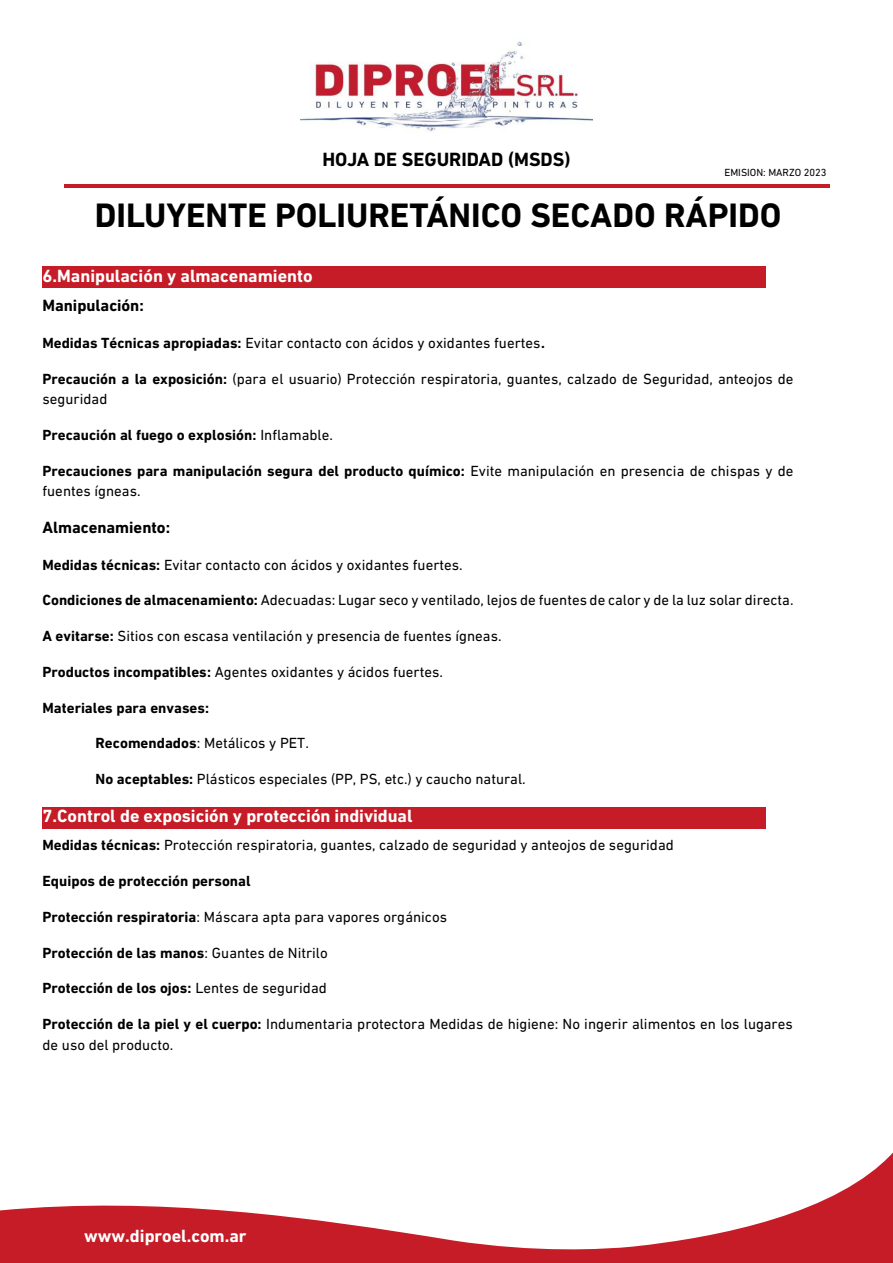
<style>
.page{position:relative;width:893px;height:1263px;background:#fff}
.page>*{position:absolute;margin:0;border:0;box-sizing:border-box;transform-origin:0 0}
.t1{font:700 34.5px "DIN Next LT Pro";color:#000}
.t2{font:700 19.5px "DIN Next LT Pro";color:#000}
.t3{font:700 18px "DIN Next LT Pro";color:#fff}
.t4{font:700 16.5px "DIN Next LT Pro";color:#000}
.t5{font:15px/20.7px "DIN Next LT Pro";color:#000}
.t6{font:700 15px "DIN Next LT Pro";color:#000}
.t7{font:10.5px "DIN Next LT Pro";color:#000}
.s1{font-weight:700}
.s2{font-weight:400}
</style>
<div class="page">
<div style="left:42px;top:267px;width:724px;height:21px;background:#c51c27"></div>
<div style="left:42px;top:807px;width:724px;height:21px;background:#c51c27"></div>
<svg style="left:0;top:1152px;width:893px;height:111px"></svg>
<hr style="left:64px;top:184px;width:765px;height:4px;background:#c51c27">
<img style="left:300px;top:41px;width:293px;height:90px">
<h2 class="t2" style="left:322px;top:148px;width:250px">HOJA DE SEGURIDAD (MSDS)</h2>
<p class="t7" style="left:724px;top:166px;width:104px">EMISION: MARZO 2023</p>
<h1 class="t1" style="left:95px;top:195px;width:688px">DILUYENTE POLIURETÁNICO SECADO RÁPIDO</h1>
<p class="t3" style="left:42px;top:265px;width:272px">6.Manipulación y almacenamiento</p>
<p class="t4" style="left:42px;top:296px;width:103px">Manipulación:</p>
<p class="t5" style="left:42px;top:332px;width:504px"><span class="s1">Medidas Técnicas apropiadas:</span> Evitar contacto con ácidos y oxidantes fuertes<span class="s1">.</span></p>
<p class="t5" style="left:43px;top:368px;width:753px"><span class="s1">Precaución a la exposición:</span> (para el usuario) Protección respiratoria, guantes, calzado de Seguridad, anteojos de seguridad</p>
<p class="t6" style="left:43px;top:426px;width:292px">Precaución al fuego o explosión: <span class="s2">Inflamable.</span></p>
<p class="t5" style="left:43px;top:460px;width:752px"><span class="s1">Precauciones para manipulación segura del producto químico:</span> Evite manipulación en presencia de chispas y de fuentes ígneas.</p>
<p class="t4" style="left:42px;top:518px;width:129px">Almacenamiento:</p>
<p class="t5" style="left:42px;top:554px;width:422px"><span class="s1">Medidas técnicas:</span> Evitar contacto con ácidos y oxidantes fuertes.</p>
<p class="t5" style="left:42px;top:590px;width:753px"><span class="s1">Condiciones de almacenamiento:</span> Adecuadas: Lugar seco y ventilado, lejos de fuentes de calor y de la luz solar directa.</p>
<p class="t5" style="left:43px;top:626px;width:461px"><span class="s1">A evitarse:</span> Sitios con escasa ventilación y presencia de fuentes ígneas.</p>
<p class="t5" style="left:43px;top:661px;width:402px"><span class="s1">Productos incompatibles:</span> Agentes oxidantes y ácidos fuertes.</p>
<p class="t6" style="left:43px;top:699px;width:168px">Materiales para envases:</p>
<p class="t5" style="left:96px;top:733px;width:215px"><span class="s1">Recomendados</span>: Metálicos y PET.</p>
<p class="t5" style="left:96px;top:768px;width:432px"><span class="s1">No aceptables:</span> Plásticos especiales (PP, PS, etc.) y caucho natural.</p>
<p class="t3" style="left:42px;top:806px;width:372px">7.Control de exposición y protección individual</p>
<p class="t5" style="left:42px;top:835px;width:633px"><span class="s1">Medidas técnicas:</span> Protección respiratoria, guantes, calzado de seguridad y anteojos de seguridad</p>
<p class="t6" style="left:42px;top:872px;width:210px">Equipos de protección personal</p>
<p class="t5" style="left:42px;top:906px;width:406px"><span class="s1">Protección respiratoria</span>: Máscara apta para vapores orgánicos</p>
<p class="t6" style="left:42px;top:944px;width:287px">Protección de las manos<span class="s2">: Guantes de Nitrilo</span></p>
<p class="t6" style="left:42px;top:979px;width:286px">Protección de los ojos: <span class="s2">Lentes de seguridad</span></p>
<p class="t5" style="left:42px;top:1013px;width:752px"><span class="s1">Protección de la piel y el cuerpo:</span> Indumentaria protectora Medidas de higiene: No ingerir alimentos en los lugares de uso del producto.</p>
<p class="t3" style="left:84px;top:1226px;width:164px">www.diproel.com.ar</p>
</div>
